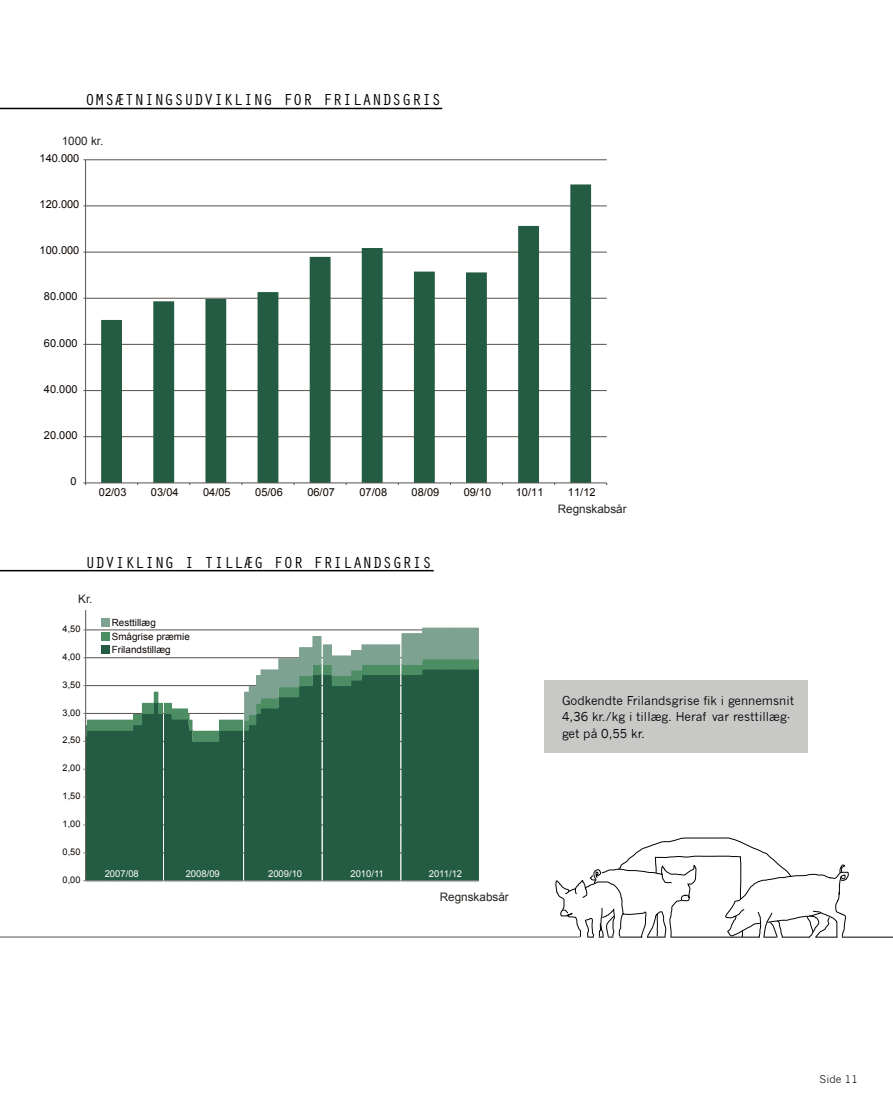
<style>
.page{position:relative;width:893px;height:1106px;background:#fff}
.page>*{position:absolute;margin:0;border:0;box-sizing:border-box;transform-origin:0 0}
.t1{font:16.5px "Orator Std";color:#000}
.t2{font:12px/16.5px "News Gothic";color:#000}
.t3{font:11.7px "Arial";color:#26221f}
.t4{font:10.95px "Arial";color:#0c0500}
.t5{font:10.5px "News Gothic";color:#26221f}
.t6{font:9.9px/13.6px "Arial";color:#0c0500}
.t7{font:9.45px "Arial";color:#fff}
.t8{font:9.15px "Arial";color:#0c0500}
</style>
<div class="page">
<hr style="left:842px;top:936px;width:51px;height:1px;background:#000">
<svg style="left:555px;top:837px;width:294px;height:101px"></svg>
<svg style="left:0;top:936px;width:580px;height:2px"></svg>
<div style="left:544px;top:680px;width:264px;height:73px;background:#c8c8c7"></div>
<hr style="left:86px;top:159px;width:521px;height:1px;background:#57514d">
<hr style="left:86px;top:205px;width:521px;height:1px;background:#57514d">
<hr style="left:86px;top:252px;width:521px;height:1px;background:#57514d">
<hr style="left:86px;top:298px;width:521px;height:1px;background:#57514d">
<hr style="left:86px;top:344px;width:521px;height:1px;background:#57514d">
<hr style="left:86px;top:390px;width:521px;height:1px;background:#57514d">
<hr style="left:86px;top:436px;width:521px;height:1px;background:#57514d">
<svg style="left:101px;top:184px;width:490px;height:298px"></svg>
<hr style="left:85px;top:160px;width:1px;height:323px;background:#57514d">
<hr style="left:86px;top:482px;width:521px;height:1px;background:#57514d">
<hr style="left:86px;top:610px;width:393px;height:1px;background:#57514d">
<div style="left:86px;top:742px;width:393px;height:138px;background:#235c43"></div>
<hr style="left:85px;top:610px;width:1px;height:270px;background:#57514d">
<svg style="left:83px;top:627px;width:396px;height:115px"></svg>
<hr style="left:86px;top:880px;width:393px;height:1px;background:#858481">
<div style="left:101px;top:618px;width:8px;height:9px;background:#7da291"></div>
<div style="left:101px;top:632px;width:8px;height:8px;background:#4c8d63"></div>
<div style="left:101px;top:645px;width:8px;height:8px;background:#235c43"></div>
<hr style="left:0;top:108px;width:442px;height:1px;background:#000">
<hr style="left:0;top:570px;width:434px;height:1px;background:#000">
<h1 class="t1" style="left:85px;top:87px;width:358px">OMSÆTNINGSUDVIKLING FOR FRILANDSGRIS</h1>
<p class="t3" style="left:62px;top:133px;width:43px">1000 kr.</p>
<p class="t4" style="left:40px;top:151px;width:41px">140.000</p>
<p class="t4" style="left:40px;top:197px;width:41px">120.000</p>
<p class="t4" style="left:40px;top:243px;width:41px">100.000</p>
<p class="t4" style="left:44px;top:289px;width:35px">80.000</p>
<p class="t4" style="left:44px;top:335px;width:35px">60.000</p>
<p class="t4" style="left:44px;top:382px;width:35px">40.000</p>
<p class="t4" style="left:44px;top:428px;width:35px">20.000</p>
<p class="t4" style="left:70px;top:474px;width:8px">0</p>
<p class="t4" style="left:99px;top:485px;width:29px">02/03</p>
<p class="t4" style="left:151px;top:485px;width:29px">03/04</p>
<p class="t4" style="left:203px;top:485px;width:29px">04/05</p>
<p class="t4" style="left:255px;top:485px;width:29px">05/06</p>
<p class="t4" style="left:307px;top:485px;width:29px">06/07</p>
<p class="t4" style="left:359px;top:485px;width:29px">07/08</p>
<p class="t4" style="left:412px;top:485px;width:29px">08/09</p>
<p class="t4" style="left:464px;top:485px;width:29px">09/10</p>
<p class="t4" style="left:516px;top:485px;width:29px">10/11</p>
<p class="t4" style="left:568px;top:485px;width:29px">11/12</p>
<p class="t3" style="left:558px;top:501px;width:70px">Regnskabsår</p>
<h1 class="t1" style="left:85px;top:550px;width:348px">UDVIKLING I TILLÆG FOR FRILANDSGRIS</h1>
<p class="t3" style="left:78px;top:591px;width:16px">Kr.</p>
<p class="t8" style="left:63px;top:622px;width:19px">4,50</p>
<p class="t6" style="left:112px;top:616px;width:80px">Resttillæg<br>Smågrise præmie<br>Frilandstillæg</p>
<p class="t8" style="left:63px;top:650px;width:19px">4,00</p>
<p class="t8" style="left:63px;top:678px;width:19px">3,50</p>
<p class="t8" style="left:63px;top:706px;width:19px">3,00</p>
<p class="t8" style="left:63px;top:734px;width:19px">2,50</p>
<p class="t8" style="left:63px;top:762px;width:19px">2,00</p>
<p class="t8" style="left:63px;top:790px;width:19px">1,50</p>
<p class="t8" style="left:63px;top:818px;width:19px">1,00</p>
<p class="t8" style="left:63px;top:845px;width:19px">0,50</p>
<p class="t8" style="left:63px;top:873px;width:19px">0,00</p>
<p class="t7" style="left:105px;top:867px;width:36px">2007/08</p>
<p class="t7" style="left:186px;top:867px;width:36px">2008/09</p>
<p class="t7" style="left:268px;top:867px;width:36px">2009/10</p>
<p class="t7" style="left:350px;top:867px;width:35px">2010/11</p>
<p class="t7" style="left:429px;top:867px;width:35px">2011/12</p>
<p class="t3" style="left:440px;top:889px;width:70px">Regnskabsår</p>
<p class="t2" style="left:562px;top:692px;width:234px">Godkendte Frilandsgrise fik i gennemsnit<br>4,36 kr./kg i tillæg. Heraf var resttillæg&shy;get på 0,55 kr.</p>
<p class="t5" style="left:820px;top:1072px;width:40px">Side 11</p>
</div>
